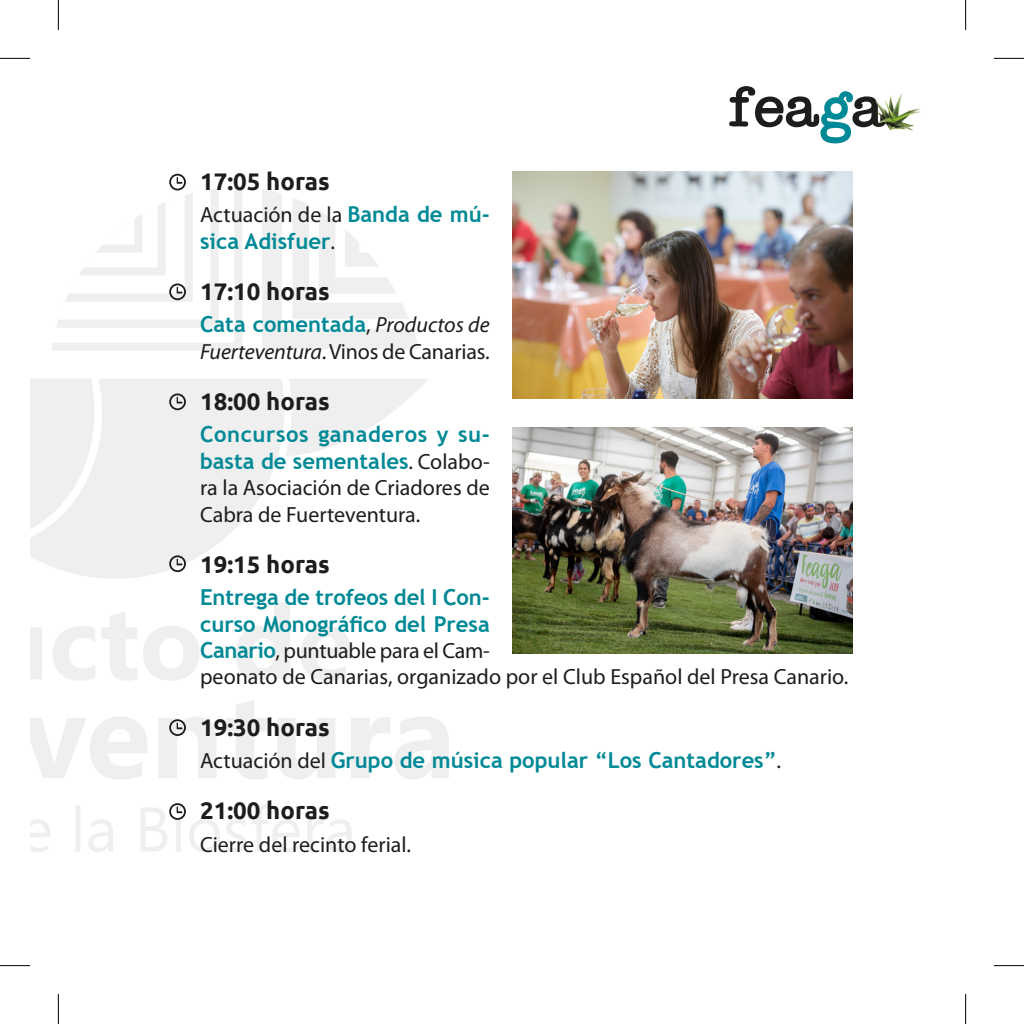
<style>
.page{position:relative;width:1024px;height:1024px;background:#fff}
.page>*{position:absolute;margin:0;border:0;box-sizing:border-box;transform-origin:0 0}
.t1{font:700 24px "Ubuntu";color:#1d1d1b}
.t2{font:22px/26.4px "Myriad Pro";color:#1d1d1b}
.t3{font:700 22px/26.4px "Trebuchet MS";color:#008996}
.t4{font:700 22px/26.4px "Trebuchet MS";letter-spacing:.025em;color:#008996}
.s1{font-family:"Trebuchet MS";font-weight:700;color:#008996}
.s2{font-family:"Myriad Pro";font-weight:400;color:#1d1d1b}
.s3{font-family:"Myriad Pro";font-weight:400;font-style:italic;color:#1d1d1b}
.s4{font-style:italic}
</style>
<div class="page">
<svg style="left:729px;top:86px;width:139px;height:57px"></svg>
<img style="left:868px;top:93px;width:53px;height:38px">
<svg style="left:30px;top:379px;width:254px;height:200px;fill:#efefef"></svg>
<svg style="left:285px;top:379px;width:143px;height:77px"></svg>
<svg style="left:52px;top:187px;width:367px;height:164px"></svg>
<svg style="left:30px;top:379px;width:76px;height:157px"></svg>
<svg style="left:30px;top:602px;width:320px;height:79px"></svg>
<img style="left:512px;top:172px;width:340px;height:226px">
<img style="left:512px;top:427px;width:340px;height:227px">
<svg style="left:169px;top:174px;width:17px;height:16px"></svg>
<svg style="left:169px;top:283px;width:17px;height:17px"></svg>
<svg style="left:169px;top:393px;width:17px;height:17px"></svg>
<svg style="left:169px;top:555px;width:17px;height:17px"></svg>
<svg style="left:30px;top:700px;width:419px;height:79px"></svg>
<svg style="left:30px;top:803px;width:321px;height:49px"></svg>
<hr style="left:0;top:58px;width:30px;height:1px;background:#000">
<hr style="left:994px;top:58px;width:30px;height:1px;background:#000">
<hr style="left:0;top:965px;width:30px;height:1px;background:#000">
<hr style="left:994px;top:965px;width:30px;height:1px;background:#000">
<hr style="left:58px;top:0;width:1px;height:30px;background:#000">
<hr style="left:58px;top:994px;width:1px;height:30px;background:#000">
<hr style="left:965px;top:0;width:1px;height:30px;background:#000">
<hr style="left:965px;top:994px;width:1px;height:30px;background:#000">
<p class="t1" style="left:200px;top:167px;width:131px">17:05 horas</p>
<p class="t2" style="left:200px;top:202px;width:291px">Actuación de la <span class="s1">Banda de mú-</span></p>
<p class="t3" style="left:200px;top:228px;width:136px">sica Adisfuer<span class="s2">.</span></p>
<p class="t1" style="left:200px;top:277px;width:131px">17:10 horas</p>
<p class="t3" style="left:200px;top:311px;width:291px">Cata comentada<span class="s2">,</span> <span class="s3">Productos de</span></p>
<p class="t2" style="left:200px;top:338px;width:291px"><span class="s4">Fuerteventura</span>. Vinos de Canarias.</p>
<p class="t1" style="left:200px;top:387px;width:131px">18:00 horas</p>
<p class="t4" style="left:200px;top:421px;width:291px">Concursos ganaderos y su&shy;basta de sementales<span class="s2">. Colabo-</span></p>
<p class="t2" style="left:200px;top:474px;width:291px">ra la Asociación de Criadores de<br>Cabra de Fuerteventura.</p>
<p class="t1" style="left:200px;top:550px;width:131px">19:15 horas</p>
<p class="t3" style="left:200px;top:584px;width:291px">Entrega de trofeos del I Con&shy;curso Monográfico del Presa</p>
<p class="t2" style="left:200px;top:637px;width:650px"><span class="s1">Canario</span>, puntuable para el Cam-<br>peonato de Canarias, organizado por el Club Español del Presa Canario.</p>
<p class="t1" style="left:200px;top:713px;width:131px">19:30 horas</p>
<p class="t3" style="left:200px;top:747px;width:582px"><span class="s2">Actuación del</span> Grupo de música popular “Los Cantadores”<span class="s2">.</span></p>
<p class="t1" style="left:200px;top:796px;width:131px">21:00 horas</p>
<p class="t2" style="left:200px;top:830px;width:212px">Cierre del recinto ferial.</p>
</div>
